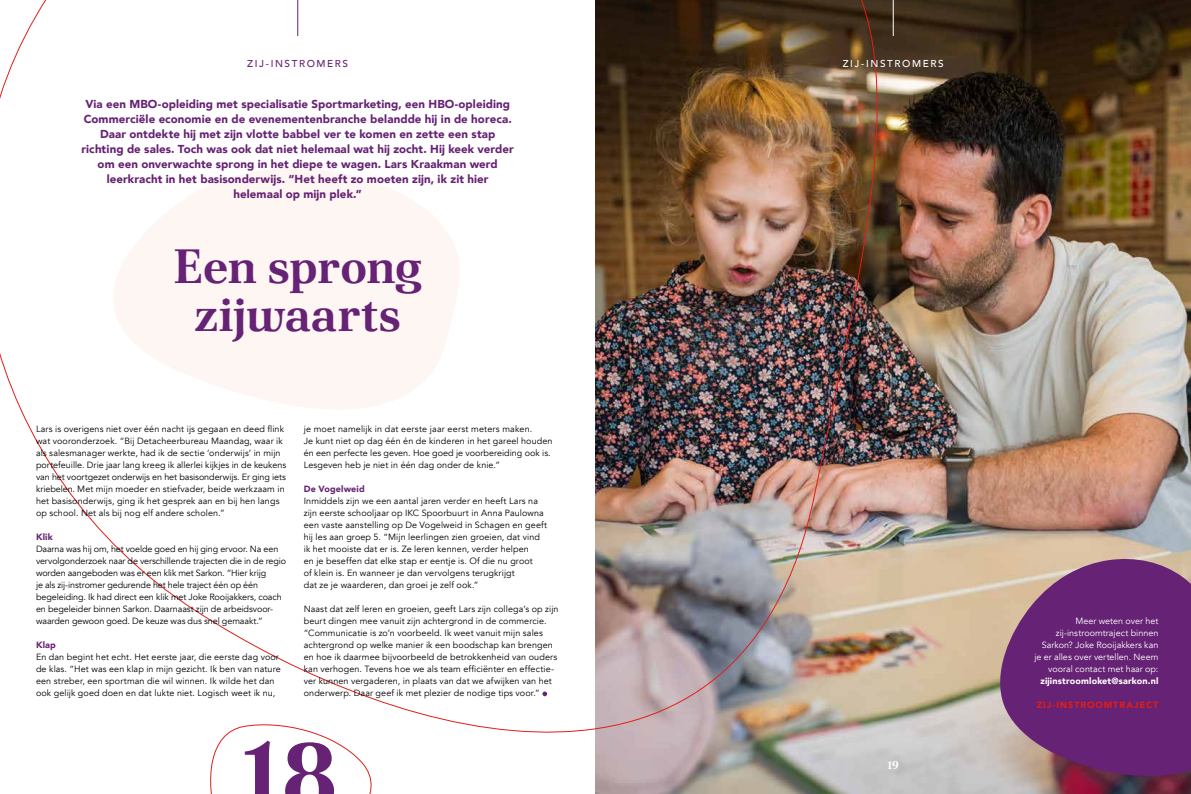
<style>
.page{position:relative;width:1191px;height:794px;background:#fff}
.page>*{position:absolute;margin:0;border:0;box-sizing:border-box;transform-origin:0 0}
.t1{font:700 92.3px "Poltawski Nowy";color:#662274}
.t2{font:700 48px/48px "Poltawski Nowy";letter-spacing:-.015em;color:#662274;text-align:center}
.t3{font:900 11.5px/15px "Avenir";letter-spacing:.005em;color:#662274;text-align:center}
.t4{font:700 11px "Poltawski Nowy";color:#fff}
.t5{font:500 10px "Avenir";letter-spacing:.155em;color:#662274}
.t6{font:500 10px "Avenir";letter-spacing:.155em;color:#fff}
.t7{font:9px/12px "Avenir";letter-spacing:.01em;color:#000}
.t8{font:9px/12px "Avenir";letter-spacing:-.01em;color:#000}
.t9{font:9px/12px "Avenir";color:#fff;text-align:right}
.t10{font:900 9px "Avenir";letter-spacing:.015em;color:#fff}
.t11{font:900 9px "Avenir";letter-spacing:.105em;color:#e11f18}
.t12{font:900 9px "Avenir";letter-spacing:.02em;color:#662274}
</style>
<div class="page">
<img style="left:957px;top:0;width:234px;height:794px">
<svg style="left:992px;top:556px;width:199px;height:224px;background:#7b417b"></svg>
<img style="left:0;top:0;width:957px;height:794px">
<svg style="left:542px;top:691px;width:5px;height:5px"></svg>
<svg style="left:203px;top:719px;width:186px;height:75px"></svg>
<hr style="left:893px;top:0;width:1px;height:36px;background:#fff">
<hr style="left:297px;top:0;width:1px;height:36px;background:#662274">
<p class="t5" style="left:247px;top:55px;width:102px">ZIJ-INSTROMERS</p>
<p class="t6" style="left:842px;top:55px;width:102px">ZIJ-INSTROMERS</p>
<p class="t3" style="left:82px;top:96px;width:434px">Via een MBO-opleiding met specialisatie Sportmarketing, een HBO-opleiding Commerciële economie en de evenementenbranche belandde hij in de horeca.<br>Daar ontdekte hij met zijn vlotte babbel ver te komen en zette een stap richting de sales. Toch was ook dat niet helemaal wat hij zocht. Hij keek verder om een onverwachte sprong in het diepe te wagen. Lars Kraakman werd leerkracht in het basisonderwijs. “Het heeft zo moeten zijn, ik zit hier helemaal op mijn plek.”</p>
<h2 class="t2" style="left:173px;top:242px;width:250px">Een sprong zijwaarts</h2>
<p class="t7" style="left:36px;top:423px;width:252px">Lars is overigens niet over één nacht ijs gegaan en deed flink wat vooronderzoek. “Bij Detacheerbureau Maandag, waar ik als salesmanager werkte, had ik de sectie ‘onderwijs’ in mijn portefeuille. Drie jaar lang kreeg ik allerlei kijkjes in de keukens van het voortgezet onderwijs en het basisonderwijs. Er ging iets kriebelen. Met mijn moeder en stiefvader, beide werkzaam in het basisonderwijs, ging ik het gesprek aan en bij hen langs op school. Net als bij nog elf andere scholen.”</p>
<p class="t12" style="left:36px;top:529px;width:18px">Klik</p>
<p class="t8" style="left:36px;top:543px;width:252px">Daarna was hij om, het voelde goed en hij ging ervoor. Na een vervolgonderzoek naar de verschillende trajecten die in de regio worden aangeboden was er een klik met Sarkon. “Hier krijg<br>je als zij-instromer gedurende het hele traject één op één begeleiding. Ik had direct een klik met Joke Rooijakkers, coach en begeleider binnen Sarkon. Daarnaast zijn de arbeidsvoor&shy;waarden gewoon goed. De keuze was dus snel gemaakt.”</p>
<p class="t12" style="left:36px;top:637px;width:21px">Klap</p>
<p class="t7" style="left:36px;top:651px;width:246px">En dan begint het echt. Het eerste jaar, die eerste dag voor de klas. “Het was een klap in mijn gezicht. Ik ben van nature een streber, een sportman die wil winnen. Ik wilde het dan ook gelijk goed doen en dat lukte niet. Logisch weet ik nu,</p>
<p class="t7" style="left:304px;top:423px;width:250px">je moet namelijk in dat eerste jaar eerst meters maken.<br>Je kunt niet op dag één én de kinderen in het gareel houden én een perfecte les geven. Hoe goed je voorbereiding ook is.<br>Lesgeven heb je niet in één dag onder de knie.”</p>
<p class="t12" style="left:304px;top:481px;width:62px">De Vogelweid</p>
<p class="t7" style="left:304px;top:495px;width:245px">Inmiddels zijn we een aantal jaren verder en heeft Lars na zijn eerste schooljaar op IKC Spoorbuurt in Anna Paulowna een vaste aanstelling op De Vogelweid in Schagen en geeft hij les aan groep 5. “Mijn leerlingen zien groeien, dat vind ik het mooiste dat er is. Ze leren kennen, verder helpen<br>en je beseffen dat elke stap er eentje is. Of die nu groot<br>of klein is. En wanneer je dan vervolgens terugkrijgt<br>dat ze je waarderen, dan groei je zelf ook.”</p>
<p class="t7" style="left:304px;top:603px;width:256px">Naast dat zelf leren en groeien, geeft Lars zijn collega’s op zijn beurt dingen mee vanuit zijn achtergrond in de commercie. “Communicatie is zo’n voorbeeld. Ik weet vanuit mijn sales achtergrond op welke manier ik een boodschap kan brengen en hoe ik daarmee bijvoorbeeld de betrokkenheid van ouders kan verhogen. Tevens hoe we als team efficiënter en effectie&shy;ver kunnen vergaderen, in plaats van dat we afwijken van het onderwerp. Daar geef ik met plezier de nodige tips voor.”</p>
<h1 class="t1" style="left:241px;top:706px;width:99px">18</h1>
<p class="t4" style="left:887px;top:757px;width:13px">19</p>
<p class="t9" style="left:1034px;top:615px;width:126px">Meer weten over het zij-instroomtraject binnen<br>Sarkon? Joke Rooijakkers kan je er alles over vertellen. Neem vooral contact met haar op:</p>
<p class="t10" style="left:1040px;top:673px;width:119px">zijinstroomloket@sarkon.nl</p>
<p class="t11" style="left:1036px;top:697px;width:123px">ZIJ-INSTROOMTRAJECT</p>
</div>
